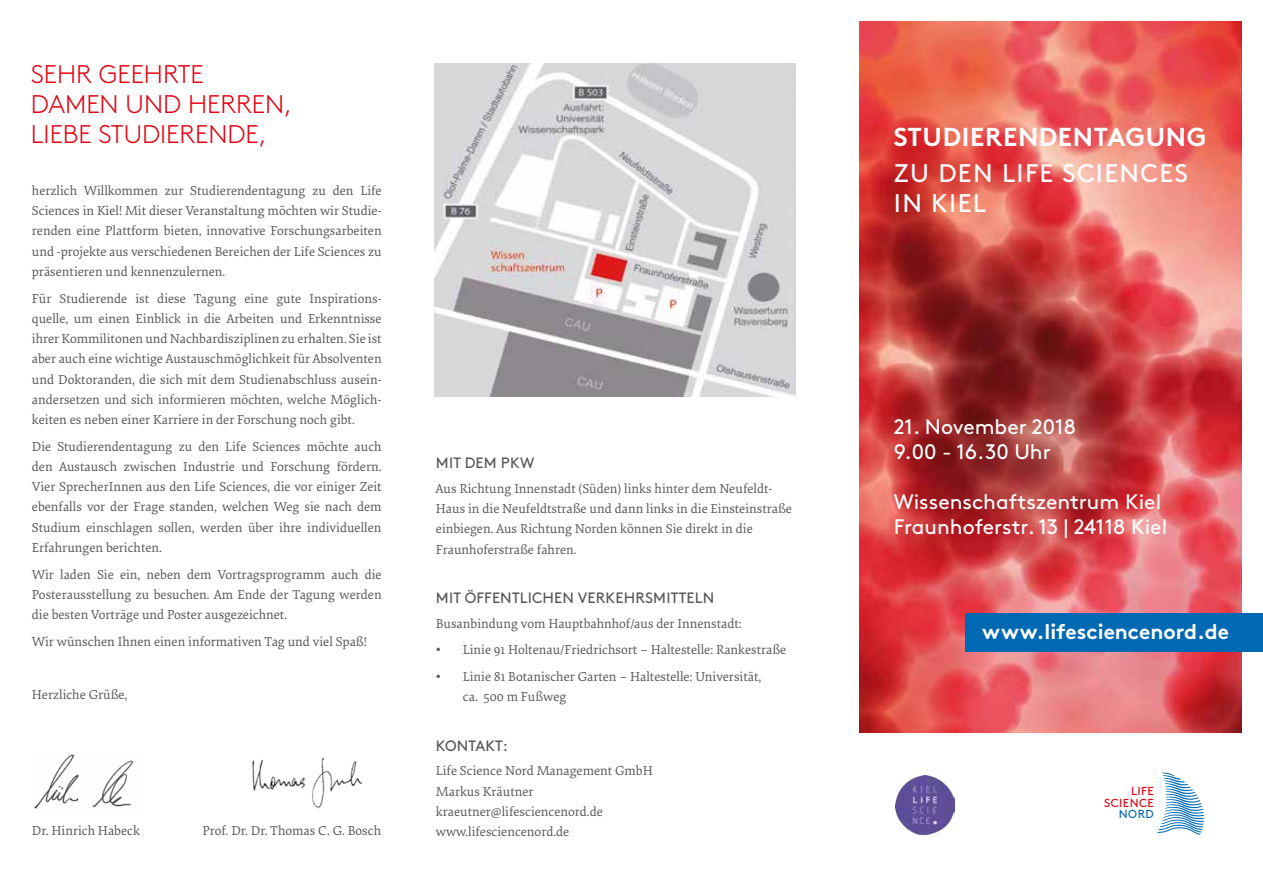
<style>
.page{position:relative;width:1263px;height:893px;background:#fff}
.page>*{position:absolute;margin:0;border:0;box-sizing:border-box;transform-origin:0 0}
.t1{font:700 25.95px "Brown Std";letter-spacing:.025em;color:#fff}
.t2{font:300 25.5px/30px "Brown Std";color:#e3000f}
.t3{font:25.5px/30.6px "Brown Std";letter-spacing:.055em;color:#fff}
.t4{font:21px/25.2px "Brown Std";color:#fff}
.t5{font:700 21px "Brown Std";color:#fff}
.t6{font:15px "Brown Std";letter-spacing:.01em;color:#565656}
.t7{font:13.5px/20.2px "Elena";color:#565656;text-align:justify}
.t8{font:11.55px/11.7px "Brown Std";letter-spacing:.04em;color:#e3000f;text-align:right}
.t9{font:11.55px "Brown Std";color:#0069b4}
</style>
<div class="page">
<img style="left:859px;top:21px;width:383px;height:711px">
<svg style="left:1157px;top:772px;width:47px;height:63px"></svg>
<div style="left:965px;top:613px;width:298px;height:39px;background:#0069b4"></div>
<img style="left:895px;top:775px;width:59px;height:59px">
<img style="left:435px;top:64px;width:360px;height:333px">
<img style="left:34px;top:754px;width:100px;height:55px">
<img style="left:252px;top:757px;width:111px;height:52px">
<h2 class="t2" style="left:31px;top:59px;width:263px">SEHR GEEHRTE<br>DAMEN UND HERREN,<br>LIEBE STUDIERENDE,</h2>
<p class="t7" style="left:32px;top:180px;width:351px">herzlich Willkommen zur Studierendentagung zu den Life Sciences in Kiel! Mit dieser Veranstaltung möchten wir Studie&shy;renden eine Plattform bieten, innovative Forschungsarbeiten und -projekte aus verschiedenen Bereichen der Life Sciences zu präsentieren und kennenzulernen.</p>
<p class="t7" style="left:32px;top:288px;width:351px">Für Studierende ist diese Tagung eine gute Inspirations&shy;quelle, um einen Einblick in die Arbeiten und Erkenntnisse ihrer Kommilitonen und Nachbardisziplinen zu erhalten. Sie ist aber auch eine wichtige Austauschmöglichkeit für Absolventen und Doktoranden, die sich mit dem Studienabschluss ausein&shy;andersetzen und sich informieren möchten, welche Möglich&shy;keiten es neben einer Karriere in der Forschung noch gibt.</p>
<p class="t7" style="left:32px;top:436px;width:351px">Die Studierendentagung zu den Life Sciences möchte auch den Austausch zwischen Industrie und Forschung fördern.<br>Vier SprecherInnen aus den Life Sciences, die vor einiger Zeit ebenfalls vor der Frage standen, welchen Weg sie nach dem Studium einschlagen sollen, werden über ihre individuellen Erfahrungen berichten.</p>
<p class="t7" style="left:32px;top:564px;width:351px">Wir laden Sie ein, neben dem Vortragsprogramm auch die Posterausstellung zu besuchen. Am Ende der Tagung werden die besten Vorträge und Poster ausgezeichnet.</p>
<p class="t7" style="left:32px;top:631px;width:336px">Wir wünschen Ihnen einen informativen Tag und viel Spaß!</p>
<p class="t7" style="left:32px;top:684px;width:97px">Herzliche Grüße,</p>
<p class="t7" style="left:32px;top:820px;width:110px">Dr. Hinrich Habeck</p>
<p class="t7" style="left:202px;top:820px;width:180px">Prof. Dr. Dr. Thomas C. G. Bosch</p>
<p class="t6" style="left:436px;top:454px;width:100px">MIT DEM PKW</p>
<p class="t7" style="left:436px;top:478px;width:358px;text-align:left">Aus Richtung Innenstadt (Süden) links hinter dem Neufeldt-Haus in die Neufeldtstraße und dann links in die Einsteinstraße einbiegen. Aus Richtung Norden können Sie direkt in die Fraunhoferstraße fahren.</p>
<p class="t6" style="left:436px;top:589px;width:50px">MIT ÖFFEN</p>
<p class="t6" style="left:512px;top:589px;width:201px">TLICHEN VERKEHRSMITTELN</p>
<p class="t7" style="left:436px;top:613px;width:307px">Busanbindung vom Hauptbahnhof/aus der Innenstadt:</p>
<p class="t7" style="left:436px;top:639px;width:352px">• Linie 91 Holtenau/Friedrichsort – Haltestelle: Rankestraße</p>
<p class="t7" style="left:463px;top:666px;width:300px;text-indent:-27px">• Linie 81 Botanischer Garten – Haltestelle: Universität, ca. 500 m Fußweg</p>
<p class="t6" style="left:436px;top:737px;width:73px">Kontakt:</p>
<p class="t7" style="left:436px;top:760px;width:219px;text-align:left">Life Science Nord Management GmbH<br>Markus Kräutner kraeutner@lifesciencenord.de www.lifesciencenord.de</p>
<h1 class="t1" style="left:894px;top:121px;width:314px">Studierendentagung</h1>
<h2 class="t3" style="left:894px;top:158px;width:294px">zu den Life Sciences in Kiel</h2>
<h3 class="t4" style="left:894px;top:414px;width:184px">21. November 2018<br>9.00 - 16.30 Uhr</h3>
<h3 class="t4" style="left:894px;top:489px;width:275px">Wissenschaftszentrum Kiel<br>Fraunhoferstr. 13 | 24118 Kiel</h3>
<h3 class="t5" style="left:982px;top:619px;width:248px">www.lifesciencenord.de</h3>
<p class="t8" style="left:1104px;top:785px;width:51px">LIFE<br>SCIENCE</p>
<p class="t9" style="left:1119px;top:808px;width:37px">NORD</p>
</div>
